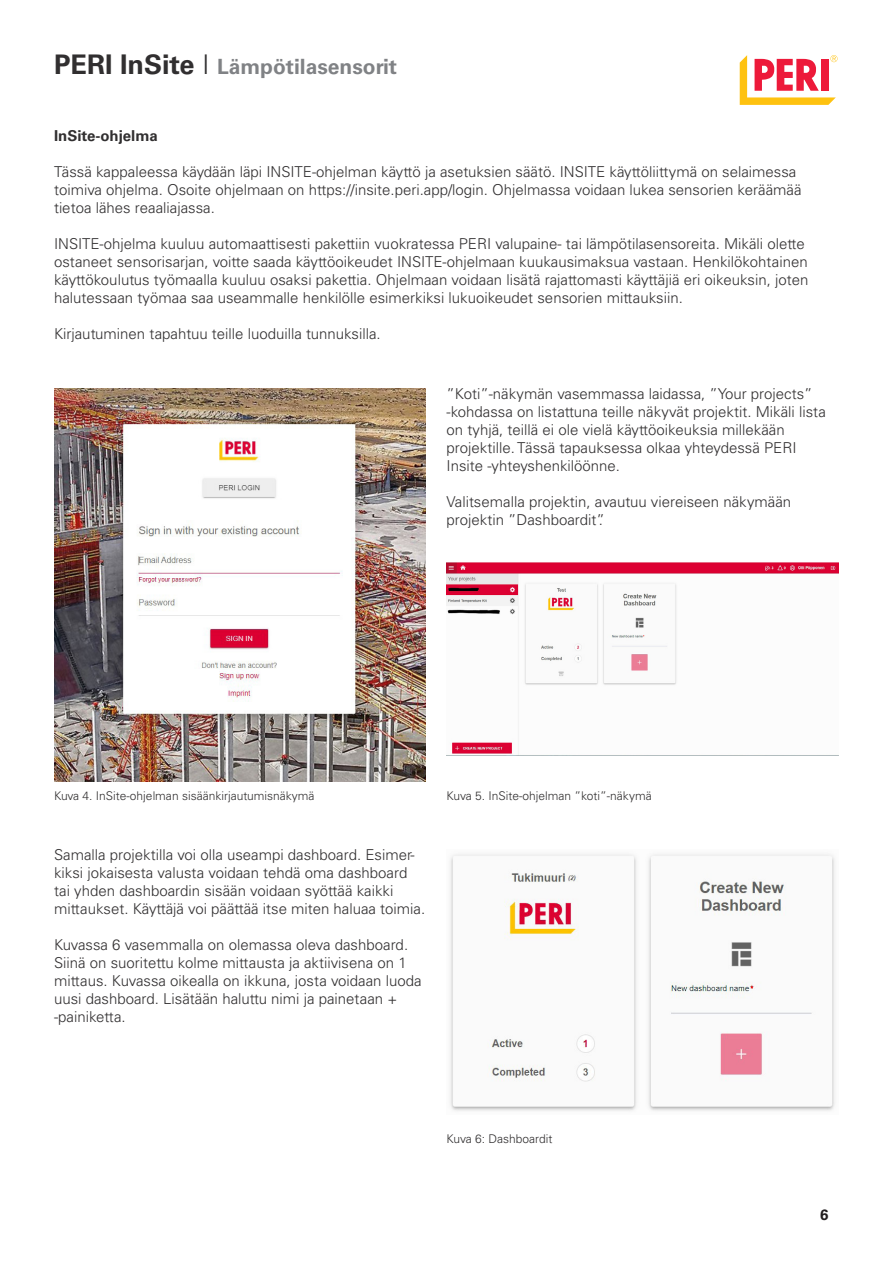
<style>
.page{position:relative;width:893px;height:1263px;background:#fff}
.page>*{position:absolute;margin:0;border:0;box-sizing:border-box;transform-origin:0 0}
.t1{font:700 21px "Univers LT Pro";color:#808285}
.t2{font:300 15px/18px "Univers LT Pro";color:#312f30}
.t3{font:700 15px "Univers LT Pro";color:#312f30}
.t4{font:700 15px "Univers LT Pro";color:#231f20}
.t5{font:300 12px "Univers LT Pro";color:#312f30}
.s1{font-size:27px;color:#312f30}
.s2{font-weight:300;font-size:27px;color:#312f30}
</style>
<div class="page">
<svg style="left:740px;top:55px;width:97px;height:50px"></svg>
<img style="left:54px;top:388px;width:371px;height:393px">
<img style="left:446px;top:563px;width:393px;height:192px">
<img style="left:450px;top:854px;width:385px;height:257px">
<p class="t1" style="left:54px;top:54px;width:345px"><span class="s1">PERI InSite</span> <span class="s2">I</span> Lämpötilasensorit</p>
<p class="t3" style="left:54px;top:126px;width:105px">InSite-ohjelma</p>
<p class="t2" style="left:54px;top:162px;width:744px">Tässä kappaleessa käydään läpi INSITE-ohjelman käyttö ja asetuksien säätö. INSITE käyttöliittymä on selaimessa</p>
<p class="t2" style="left:54px;top:180px;width:749px">toimiva ohjelma. Osoite ohjelmaan on https://insite.peri.app/login. Ohjelmassa voidaan lukea sensorien keräämää tietoa lähes reaaliajassa.</p>
<p class="t2" style="left:54px;top:234px;width:756px">INSITE-ohjelma kuuluu automaattisesti pakettiin vuokratessa PERI valupaine- tai lämpötilasensoreita. Mikäli olette ostaneet sensorisarjan, voitte saada käyttöoikeudet INSITE-ohjelmaan kuukausimaksua vastaan. Henkilökohtainen käyttökoulutus työmaalla kuuluu osaksi pakettia. Ohjelmaan voidaan lisätä rajattomasti käyttäjiä eri oikeuksin, joten halutessaan työmaa saa useammalle henkilölle esimerkiksi lukuoikeudet sensorien mittauksiin.</p>
<p class="t2" style="left:54px;top:324px;width:328px">Kirjautuminen tapahtuu teille luoduilla tunnuksilla.</p>
<p class="t2" style="left:446px;top:385px;width:381px">”Koti”-näkymän vasemmassa laidassa, ”Your projects” -kohdassa on listattuna teille näkyvät projektit. Mikäli lista on tyhjä, teillä ei ole vielä käyttöoikeuksia millekään</p>
<p class="t2" style="left:446px;top:439px;width:352px">projektille. Tässä tapauksessa olkaa yhteydessä PERI</p>
<p class="t2" style="left:446px;top:457px;width:175px">Insite -yhteyshenkilöönne.</p>
<p class="t2" style="left:446px;top:493px;width:346px">Valitsemalla projektin, avautuu viereiseen näkymään</p>
<p class="t2" style="left:446px;top:511px;width:160px">projektin ”Dashboardit”.</p>
<p class="t5" style="left:54px;top:789px;width:262px">Kuva 4. InSite-ohjelman sisäänkirjautumisnäkymä</p>
<p class="t2" style="left:54px;top:846px;width:362px">Samalla projektilla voi olla useampi dashboard. Esimer&shy;kiksi jokaisesta valusta voidaan tehdä oma dashboard tai yhden dashboardin sisään voidaan syöttää kaikki</p>
<p class="t2" style="left:54px;top:900px;width:373px">mittaukset. Käyttäjä voi päättää itse miten haluaa toimia.</p>
<p class="t2" style="left:54px;top:936px;width:369px">Kuvassa 6 vasemmalla on olemassa oleva dashboard.<br>Siinä on suoritettu kolme mittausta ja aktiivisena on 1 mittaus. Kuvassa oikealla on ikkuna, josta voidaan luoda uusi dashboard. Lisätään haluttu nimi ja painetaan + -painiketta.</p>
<p class="t5" style="left:446px;top:789px;width:207px">Kuva 5. InSite-ohjelman ”koti”-näkymä</p>
<p class="t5" style="left:446px;top:1131px;width:107px">Kuva 6: Dashboardit</p>
<p class="t4" style="left:820px;top:1205px;width:10px">6</p>
</div>
